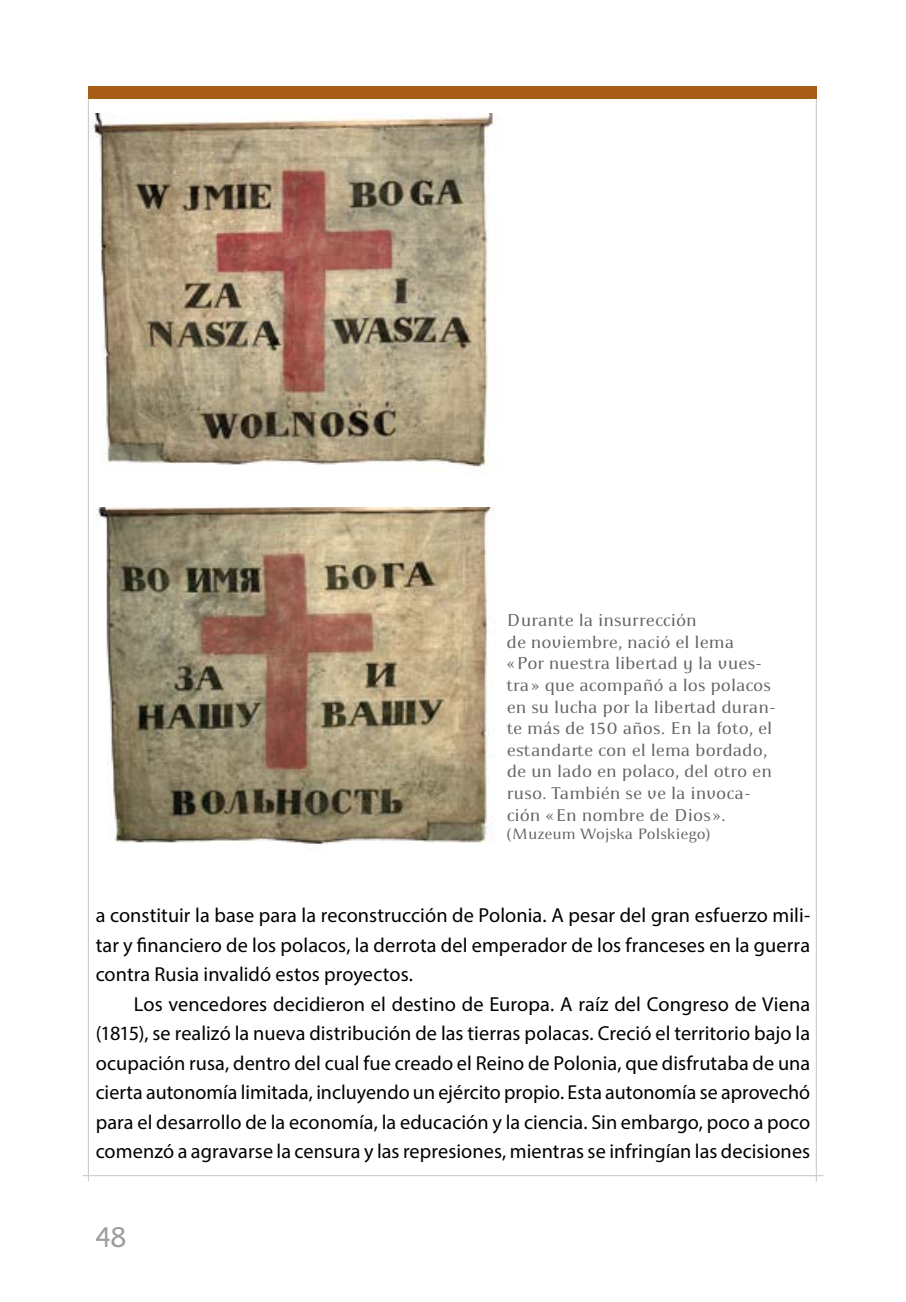
<style>
.page{position:relative;width:906px;height:1302px;background:#fff}
.page>*{position:absolute;margin:0;border:0;box-sizing:border-box;transform-origin:0 0}
.t1{font:31.5px "Apolonia Nova OT";color:#9d9d9c}
.t2{font:20.25px/29.5px "Myriad Pro";letter-spacing:.005em;color:#000;text-align:justify}
.t3{font:18px/21.6px "Apolonia";letter-spacing:-.005em;color:#646363}
.t4{font:15.75px "Apolonia";letter-spacing:.005em;color:#646363}
</style>
<div class="page">
<img style="left:98px;top:507px;width:397px;height:338px">
<img style="left:89px;top:114px;width:408px;height:354px">
<hr style="left:816px;top:99px;width:1px;height:1082px;background:#c6c6c6">
<hr style="left:88px;top:99px;width:1px;height:1081px;background:#c6c6c6">
<hr style="left:83px;top:1175px;width:740px;height:1px;background:#c6c6c6">
<div style="left:88px;top:86px;width:728px;height:13px;background:#a85d16"></div>
<p class="t3" style="left:506px;top:609px;width:271px">Durante la insurrección<br>de noviembre, nació el lema «Por nuestra libertad y la vues&shy;tra» que acompañó a los polacos en su lucha por la libertad duran&shy;te más de 150 años. En la foto, el estandarte con el lema bordado, de un lado en polaco, del otro en ruso. También se ve la invoca&shy;ción «En nombre de Dios».</p>
<p class="t4" style="left:506px;top:825px;width:206px">(Muzeum Wojska Polskiego)</p>
<p class="t2" style="left:96px;top:900px;width:716px">a constituir la base para la reconstrucción de Polonia. A pesar del gran esfuerzo mili&shy;tar y financiero de los polacos, la derrota del emperador de los franceses en la guerra contra Rusia invalidó estos proyectos.</p>
<p class="t2" style="left:96px;top:988px;width:716px;text-indent:38px">Los vencedores decidieron el destino de Europa. A raíz del Congreso de Viena (1815), se realizó la nueva distribución de las tierras polacas. Creció el territorio bajo la ocupación rusa, dentro del cual fue creado el Reino de Polonia, que disfrutaba de una cierta autonomía limitada, incluyendo un ejército propio. Esta autonomía se aprovechó para el desarrollo de la economía, la educación y la ciencia. Sin embargo, poco a poco comenzó a agravarse la censura y las represiones, mientras se infringían las decisiones</p>
<h1 class="t1" style="left:96px;top:1218px;width:32px">48</h1>
</div>
